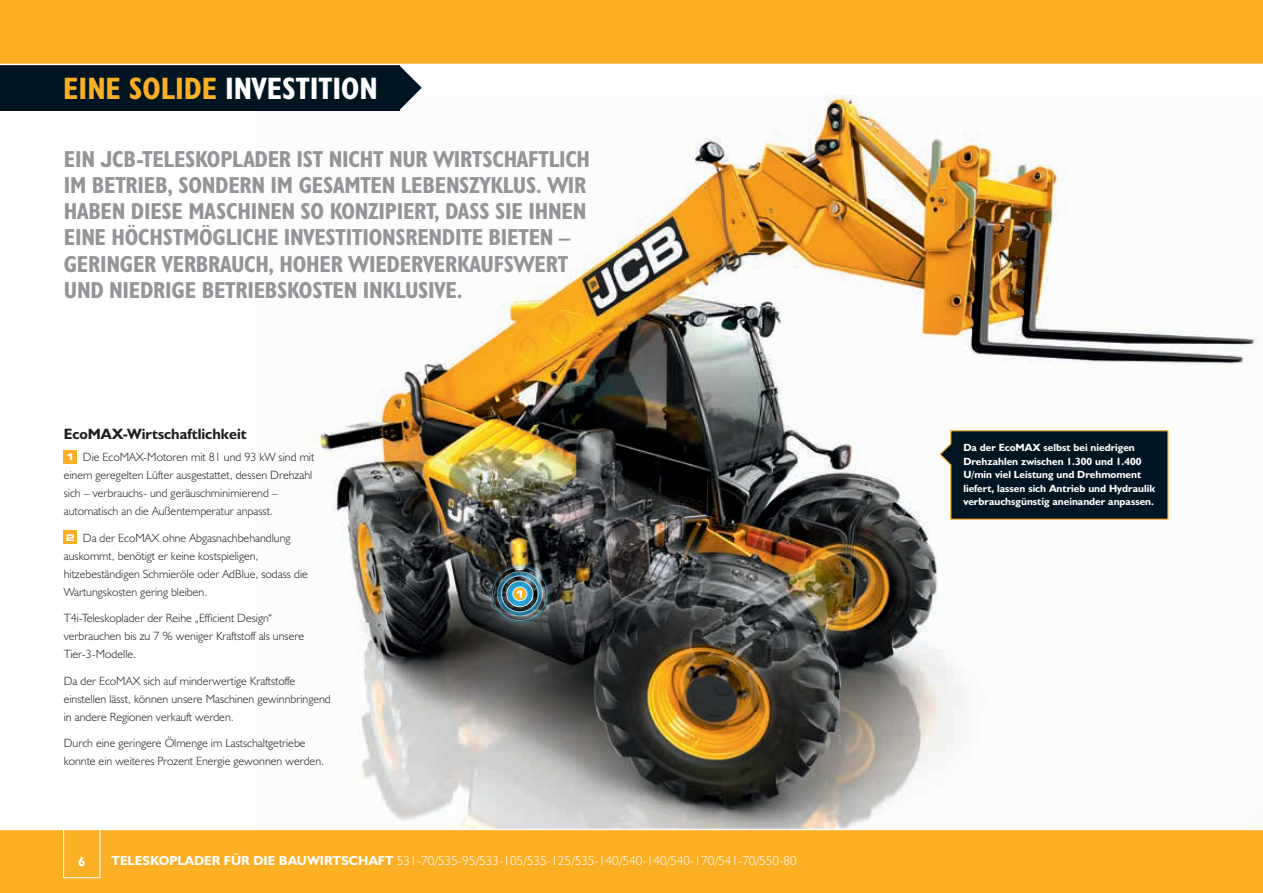
<style>
.page{position:relative;width:1263px;height:893px;background:#fff}
.page>*{position:absolute;margin:0;border:0;box-sizing:border-box;transform-origin:0 0}
.t1{font:31.2px "JCB Bold Condensed";color:#fff}
.t2{font:23.25px/26.2px "JCB Bold Condensed";letter-spacing:-.01em;color:#939598}
.t3{font:15px "JCB Bold";color:#231f20}
.t4{font:13.2px "JCB Light";color:#fff}
.t5{font:13.2px "JCB Bold";color:#fff}
.t6{font:12px/18px "JCB Light";color:#231f20}
.t7{font:10.5px/13.5px "JCB Bold";color:#fff}
.t8{font:700 expanded 10.5px "Square 721 BT";color:#fff}
.s1{color:#fbaf25}
.s2{font-family:"Square 721 BT";font-weight:700;font-stretch:expanded;font-size:9.15px;color:#fff}
.s3{font-family:"JCB Bold"}
</style>
<div class="page">
<img style="left:307px;top:96px;width:951px;height:733px">
<svg style="left:399px;top:65px;width:23px;height:45px"></svg>
<div style="left:0;top:54px;width:399px;height:57px;background:#001522"></div>
<div style="left:0;top:0;width:1263px;height:64px;background:#fbaf25"></div>
<div style="left:0;top:829px;width:1263px;height:64px;background:#fbaf25"></div>
<hr style="left:0;top:829px;width:1263px;height:1px;background:#fff">
<div style="left:63px;top:819px;width:37px;height:59px;border:1px solid #fff"></div>
<div style="left:64px;top:450px;width:13px;height:13px;background:#fbaf25"></div>
<div style="left:64px;top:531px;width:13px;height:13px;background:#fbaf25"></div>
<img style="left:488px;top:562px;width:64px;height:63px">
<svg style="left:938px;top:430px;width:231px;height:90px;background:#15262d"></svg>
<hr style="left:0;top:64px;width:1263px;height:1px;background:#fff">
<h1 class="t1" style="left:63px;top:69px;width:316px"><span class="s1">EINE SOLIDE</span> INVESTITION</h1>
<p class="t2" style="left:64px;top:145px;width:528px">EIN JCB-TELESKOPLADER IST NICHT NUR WIRTSCHAFTLICH IM BETRIEB, SONDERN IM GESAMTEN LEBENSZYKLUS. WIR HABEN DIESE MASCHINEN SO KONZIPIERT, DASS SIE IHNEN EINE HÖCHSTMÖGLICHE INVESTITIONSRENDITE BIETEN – GERINGER VERBRAUCH, HOHER WIEDERVERKAUFSWERT UND NIEDRIGE BETRIEBSKOSTEN INKLUSIVE.</p>
<p class="t3" style="left:64px;top:425px;width:185px">EcoMAX-Wirtschaftlichkeit</p>
<p class="t6" style="left:64px;top:448px;width:252px"><span class="s2">1</span> Die EcoMAX-Motoren mit 81 und 93 kW sind mit einem geregelten Lüfter ausgestattet, dessen Drehzahl sich – verbrauchs- und geräuschminimierend – automatisch an die Außentemperatur anpasst.</p>
<p class="t6" style="left:64px;top:529px;width:246px"><span class="s2">2</span> Da der EcoMAX ohne Abgasnachbehandlung auskommt, benötigt er keine kostspieligen, hitzebeständigen Schmieröle oder AdBlue, sodass die Wartungskosten gering bleiben.</p>
<p class="t6" style="left:64px;top:609px;width:242px">T4i-Teleskoplader der Reihe „Efficient Design“ verbrauchen bis zu 7 % weniger Kraftstoff als unsere<br>Tier-3-Modelle.</p>
<p class="t6" style="left:64px;top:672px;width:269px">Da der EcoMAX sich auf minderwertige Kraftstoffe einstellen lässt, können unsere Maschinen gewinnbringend in andere Regionen verkauft werden.</p>
<p class="t6" style="left:64px;top:734px;width:262px">Durch eine geringere Ölmenge im Lastschaltgetriebe konnte ein weiteres Prozent Energie gewonnen werden.</p>
<p class="t8" style="left:515px;top:588px;width:12px">1</p>
<p class="t5" style="left:78px;top:853px;width:9px">6</p>
<p class="t4" style="left:112px;top:852px;width:687px"><span class="s3">TELESKOPLADER FÜR DIE BAUWIRTSCHAFT</span> 531-70/535-95/533-105/535-125/535-140/540-140/540-170/541-70/550-80</p>
<p class="t7" style="left:963px;top:441px;width:193px">Da der EcoMAX selbst bei niedrigen Drehzahlen zwischen 1.300 und 1.400<br>U/min viel Leistung und Drehmoment liefert, lassen sich Antrieb und Hydraulik verbrauchsgünstig aneinander anpassen.</p>
</div>
